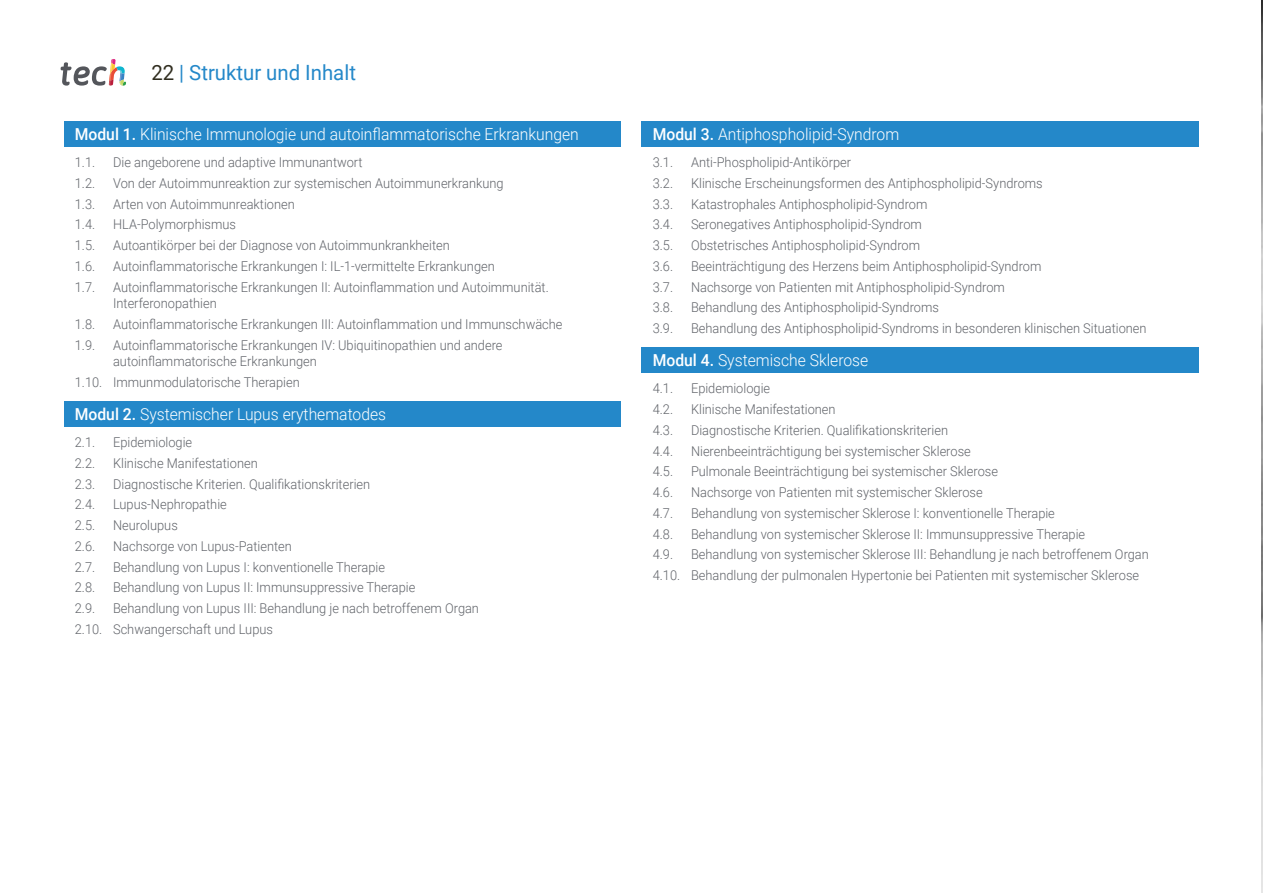
<style>
.page{position:relative;width:1263px;height:893px;background:#fff}
.page>*{position:absolute;margin:0;border:0;box-sizing:border-box;transform-origin:0 0}
.t1{font:21px "Roboto";color:#2488c9}
.t2{font:300 16.5px "Roboto";color:#fff;scale:.95 1}
.t3{font:300 13.5px/16.5px "Roboto";color:#61646a;scale:.95 1}
.s1{color:#312e20}
.s2{font-weight:500}
</style>
<div class="page">
<svg style="left:61px;top:59px;width:65px;height:27px"></svg>
<div style="left:64px;top:121px;width:557px;height:25px;background:#2488c9"></div>
<div style="left:64px;top:401px;width:557px;height:25px;background:#2488c9"></div>
<div style="left:642px;top:121px;width:557px;height:25px;background:#2488c9"></div>
<div style="left:642px;top:347px;width:557px;height:25px;background:#2488c9"></div>
<img style="left:1262px;top:0;width:1px;height:893px">
<h1 class="t1" style="left:151px;top:57px;width:206px"><span class="s1">22</span> | Struktur und Inhalt</h1>
<p class="t2" style="left:75px;top:123px;width:532px"><span class="s2">Modul 1.</span> Klinische Immunologie und autoinflammatorische Erkrankungen</p>
<p class="t3" style="left:75px;top:154px;width:23px">1.1.</p>
<p class="t3" style="left:113px;top:154px;width:264px">Die angeborene und adaptive Immunantwort</p>
<p class="t3" style="left:75px;top:174px;width:23px">1.2.</p>
<p class="t3" style="left:113px;top:174px;width:413px">Von der Autoimmunreaktion zur systemischen Autoimmunerkrankung</p>
<p class="t3" style="left:75px;top:195px;width:23px">1.3.</p>
<p class="t3" style="left:113px;top:195px;width:193px">Arten von Autoimmunreaktionen</p>
<p class="t3" style="left:75px;top:216px;width:23px">1.4.</p>
<p class="t3" style="left:113px;top:216px;width:131px">HLA-Polymorphismus</p>
<p class="t3" style="left:75px;top:237px;width:23px">1.5.</p>
<p class="t3" style="left:113px;top:237px;width:356px">Autoantikörper bei der Diagnose von Autoimmunkrankheiten</p>
<p class="t3" style="left:75px;top:257px;width:23px">1.6.</p>
<p class="t3" style="left:113px;top:257px;width:403px">Autoinflammatorische Erkrankungen I: IL-1-vermittelte Erkrankungen</p>
<p class="t3" style="left:75px;top:278px;width:23px">1.7.</p>
<p class="t3" style="left:113px;top:278px;width:460px">Autoinflammatorische Erkrankungen II: Autoinflammation und Autoimmunität.<br>Interferonopathien</p>
<p class="t3" style="left:75px;top:315px;width:23px">1.8.</p>
<p class="t3" style="left:113px;top:315px;width:474px">Autoinflammatorische Erkrankungen III: Autoinflammation und Immunschwäche</p>
<p class="t3" style="left:75px;top:336px;width:23px">1.9.</p>
<p class="t3" style="left:113px;top:336px;width:411px">Autoinflammatorische Erkrankungen IV: Ubiquitinopathien und andere autoinflammatorische Erkrankungen</p>
<p class="t3" style="left:75px;top:373px;width:238px">1.10. Immunmodulatorische Therapien</p>
<p class="t2" style="left:75px;top:403px;width:329px"><span class="s2">Modul 2.</span> Systemischer Lupus erythematodes</p>
<p class="t3" style="left:75px;top:434px;width:23px">2.1.</p>
<p class="t3" style="left:113px;top:434px;width:85px">Epidemiologie</p>
<p class="t3" style="left:75px;top:454px;width:23px">2.2.</p>
<p class="t3" style="left:113px;top:454px;width:154px">Klinische Manifestationen</p>
<p class="t3" style="left:75px;top:475px;width:23px">2.3.</p>
<p class="t3" style="left:113px;top:475px;width:272px">Diagnostische Kriterien. Qualifikationskriterien</p>
<p class="t3" style="left:75px;top:496px;width:23px">2.4.</p>
<p class="t3" style="left:113px;top:496px;width:121px">Lupus-Nephropathie</p>
<p class="t3" style="left:75px;top:517px;width:23px">2.5.</p>
<p class="t3" style="left:113px;top:517px;width:70px">Neurolupus</p>
<p class="t3" style="left:75px;top:537px;width:23px">2.6.</p>
<p class="t3" style="left:113px;top:537px;width:190px">Nachsorge von Lupus-Patienten</p>
<p class="t3" style="left:75px;top:558px;width:23px">2.7.</p>
<p class="t3" style="left:113px;top:558px;width:288px">Behandlung von Lupus I: konventionelle Therapie</p>
<p class="t3" style="left:75px;top:579px;width:23px">2.8.</p>
<p class="t3" style="left:113px;top:579px;width:320px">Behandlung von Lupus II: Immunsuppressive Therapie</p>
<p class="t3" style="left:75px;top:600px;width:23px">2.9.</p>
<p class="t3" style="left:75px;top:597px;width:427px;line-height:20.7px;text-indent:38px">Behandlung von Lupus III: Behandlung je nach betroffenem Organ<br>2.10. Schwangerschaft und Lupus</p>
<p class="t2" style="left:653px;top:123px;width:261px"><span class="s2">Modul 3.</span> Antiphospholipid-Syndrom</p>
<p class="t3" style="left:653px;top:154px;width:23px">3.1.</p>
<p class="t3" style="left:691px;top:154px;width:170px">Anti-Phospholipid-Antikörper</p>
<p class="t3" style="left:653px;top:174px;width:23px">3.2.</p>
<p class="t3" style="left:691px;top:174px;width:372px">Klinische Erscheinungsformen des Antiphospholipid-Syndroms</p>
<p class="t3" style="left:653px;top:195px;width:23px">3.3.</p>
<p class="t3" style="left:691px;top:195px;width:250px">Katastrophales Antiphospholipid-Syndrom</p>
<p class="t3" style="left:653px;top:216px;width:23px">3.4.</p>
<p class="t3" style="left:691px;top:216px;width:245px">Seronegatives Antiphospholipid-Syndrom</p>
<p class="t3" style="left:653px;top:237px;width:23px">3.5.</p>
<p class="t3" style="left:691px;top:237px;width:243px">Obstetrisches Antiphospholipid-Syndrom</p>
<p class="t3" style="left:653px;top:257px;width:23px">3.6.</p>
<p class="t3" style="left:691px;top:257px;width:370px">Beeinträchtigung des Herzens beim Antiphospholipid-Syndrom</p>
<p class="t3" style="left:653px;top:278px;width:23px">3.7.</p>
<p class="t3" style="left:691px;top:278px;width:332px">Nachsorge von Patienten mit Antiphospholipid-Syndrom</p>
<p class="t3" style="left:653px;top:299px;width:23px">3.8.</p>
<p class="t3" style="left:691px;top:299px;width:262px">Behandlung des Antiphospholipid-Syndroms</p>
<p class="t3" style="left:653px;top:320px;width:23px">3.9.</p>
<p class="t3" style="left:691px;top:320px;width:481px">Behandlung des Antiphospholipid-Syndroms in besonderen klinischen Situationen</p>
<p class="t2" style="left:653px;top:349px;width:228px"><span class="s2">Modul 4.</span> Systemische Sklerose</p>
<p class="t3" style="left:653px;top:380px;width:23px">4.1.</p>
<p class="t3" style="left:691px;top:380px;width:85px">Epidemiologie</p>
<p class="t3" style="left:653px;top:401px;width:23px">4.2.</p>
<p class="t3" style="left:691px;top:401px;width:154px">Klinische Manifestationen</p>
<p class="t3" style="left:653px;top:421px;width:23px">4.3.</p>
<p class="t3" style="left:691px;top:421px;width:272px">Diagnostische Kriterien. Qualifikationskriterien</p>
<p class="t3" style="left:653px;top:442px;width:23px">4.4.</p>
<p class="t3" style="left:691px;top:442px;width:296px">Nierenbeeinträchtigung bei systemischer Sklerose</p>
<p class="t3" style="left:653px;top:463px;width:23px">4.5.</p>
<p class="t3" style="left:691px;top:463px;width:325px">Pulmonale Beeinträchtigung bei systemischer Sklerose</p>
<p class="t3" style="left:653px;top:484px;width:23px">4.6.</p>
<p class="t3" style="left:691px;top:484px;width:308px">Nachsorge von Patienten mit systemischer Sklerose</p>
<p class="t3" style="left:653px;top:504px;width:23px">4.7.</p>
<p class="t3" style="left:691px;top:504px;width:385px">Behandlung von systemischer Sklerose I: konventionelle Therapie</p>
<p class="t3" style="left:653px;top:525px;width:23px">4.8.</p>
<p class="t3" style="left:691px;top:525px;width:416px">Behandlung von systemischer Sklerose II: Immunsuppressive Therapie</p>
<p class="t3" style="left:653px;top:546px;width:23px">4.9.</p>
<p class="t3" style="left:653px;top:544px;width:524px;line-height:20.7px;text-indent:38px">Behandlung von systemischer Sklerose III: Behandlung je nach betroffenem Organ<br>4.10. Behandlung der pulmonalen Hypertonie bei Patienten mit systemischer Sklerose</p>
</div>
